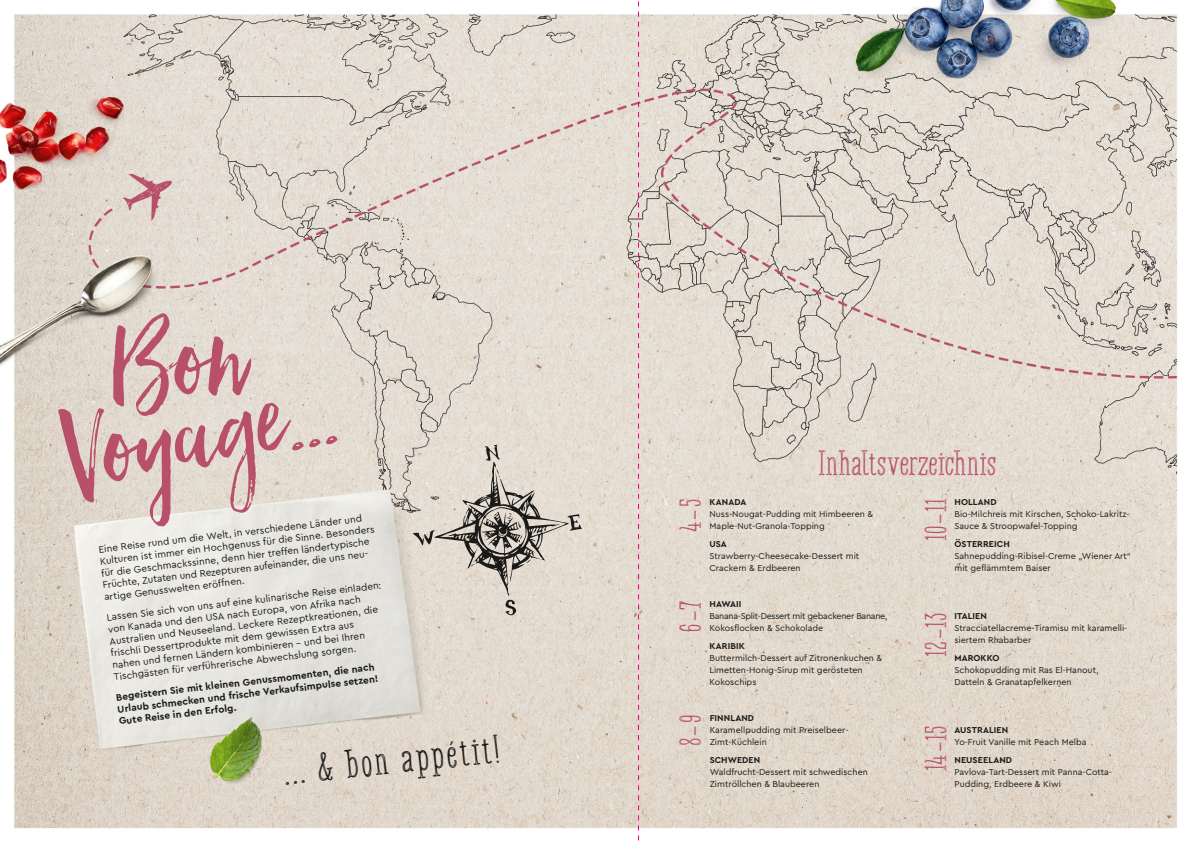
<style>
.page{position:relative;width:1191px;height:842px;background:#fff}
.page>*{position:absolute;margin:0;border:0;box-sizing:border-box;transform-origin:0 0}
.t1{font:144.2px "Hello Beautiful";color:#b8506a}
.t2{font:39.9px "Harman Deco Inline";color:#1a1a18}
.t3{font:35px "Harman Deco Inline";letter-spacing:-.01em;color:#b8506a}
.t4{font:30px "Harman Deco Inline";letter-spacing:-.01em;color:#b8506a}
.t5{font:10px/12px "Cera Pro";color:#1a1a18}
.t6{font:700 10px/11.9px "Cera Pro";color:#1a1a18}
.t7{font:9px/12px "Cera Pro";color:#1a1a18}
.t8{font:700 9px "Cera Pro";letter-spacing:.01em;color:#1a1a18}
.t9{font:9px/12px "Cera Pro";letter-spacing:-.03em;color:#1a1a18}
</style>
<div class="page">
<img style="left:0;top:0;width:1178px;height:829px">
<svg style="left:412px;top:445px;width:170px;height:171px;background:#cbc4bb"></svg>
<svg style="left:638px;top:0;width:1px;height:841px"></svg>
<svg style="left:103px;top:311px;width:153px;height:109px;background:#e2dad0"></svg>
<h1 class="t1" style="left:54px;top:373px;width:273px;rotate:-10deg">Voyage...</h1>
<p class="t5" style="left:98px;top:544px;width:278px;rotate:-7deg">Eine Reise rund um die Welt, in verschiedene Länder und Kulturen ist immer ein Hochgenuss für die Sinne. Besonders für die Geschmackssinne, denn hier treffen ländertypische Früchte, Zutaten und Rezepturen aufeinander, die uns neu&shy;artige Genusswelten eröffnen.</p>
<p class="t5" style="left:106px;top:612px;width:278px;rotate:-7deg">Lassen Sie sich von uns auf eine kulinarische Reise einladen: von Kanada und den USA nach Europa, von Afrika nach Australien und Neuseeland. Leckere Rezeptkreationen, die frischli Dessertprodukte mit dem gewissen Extra aus<br>nahen und fernen Ländern kombinieren – und bei Ihren Tischgästen für verführerische Abwechslung sorgen.</p>
<p class="t6" style="left:115px;top:691px;width:264px;rotate:-7deg">Begeistern Sie mit kleinen Genussmomenten, die nach<br>Urlaub schmecken und frische Verkaufsimpulse setzen!<br>Gute Reise in den Erfolg.</p>
<h2 class="t2" style="left:282px;top:750px;width:219px;rotate:-6deg">... &amp; bon appétit!</h2>
<h3 class="t3" style="left:818px;top:444px;width:180px">Inhaltsverzeichnis</h3>
<p class="t8" style="left:709px;top:496px;width:38px">KANADA</p>
<p class="t7" style="left:709px;top:507px;width:165px">Nuss-Nougat-Pudding mit Himbeeren &amp;<br>Maple-Nut-Granola-Topping</p>
<p class="t8" style="left:709px;top:538px;width:19px">USA</p>
<p class="t7" style="left:709px;top:549px;width:151px">Strawberry-Cheesecake-Dessert mit<br>Crackern &amp; Erdbeeren</p>
<h3 class="t4" style="left:675px;top:532px;width:35px;rotate:-90deg">4-5</h3>
<h3 class="t4" style="left:920px;top:541px;width:44px;rotate:-90deg">10-11</h3>
<p class="t8" style="left:954px;top:495px;width:44px">HOLLAND</p>
<p class="t7" style="left:954px;top:507px;width:177px">Bio-Milchreis mit Kirschen, Schoko-Lakritz-<br>Sauce &amp; Stroopwafel-Topping</p>
<p class="t8" style="left:954px;top:537px;width:57px">ÖSTERREICH</p>
<p class="t7" style="left:954px;top:549px;width:178px">Sahnepudding-Ribisel-Creme „Wiener Art“ mit geflämmtem Baiser</p>
<h3 class="t4" style="left:675px;top:631px;width:32px;rotate:-90deg">6-7</h3>
<p class="t8" style="left:709px;top:598px;width:33px">HAWAII</p>
<p class="t9" style="left:709px;top:609px;width:180px">Banana-Split-Dessert mit gebackener Banane,<br>Kokosflocken &amp; Schokolade</p>
<p class="t8" style="left:709px;top:640px;width:37px">KARIBIK</p>
<p class="t7" style="left:709px;top:651px;width:174px">Buttermilch-Dessert auf Zitronenkuchen &amp;<br>Limetten-Honig-Sirup mit gerösteten<br>Kokoschips</p>
<h3 class="t4" style="left:920px;top:657px;width:46px;rotate:-90deg">12-13</h3>
<p class="t8" style="left:954px;top:610px;width:34px">ITALIEN</p>
<p class="t7" style="left:954px;top:621px;width:174px">Stracciatellacreme-Tiramisu mit karamelli&shy;siertem Rhabarber</p>
<p class="t8" style="left:954px;top:651px;width:46px">MAROKKO</p>
<p class="t7" style="left:954px;top:663px;width:146px">Schokopudding mit Ras El-Hanout,<br>Datteln &amp; Granatapfelkernen</p>
<p class="t8" style="left:709px;top:711px;width:46px">FINNLAND</p>
<p class="t7" style="left:709px;top:723px;width:140px">Karamellpudding mit Preiselbeer-<br>Zimt-Küchlein</p>
<p class="t8" style="left:709px;top:753px;width:52px">SCHWEDEN</p>
<p class="t7" style="left:709px;top:765px;width:160px">Waldfrucht-Dessert mit schwedischen<br>Zimtröllchen &amp; Blaubeeren</p>
<h3 class="t4" style="left:675px;top:746px;width:33px;rotate:-90deg">8-9</h3>
<h3 class="t4" style="left:920px;top:771px;width:46px;rotate:-90deg">14-15</h3>
<p class="t8" style="left:954px;top:724px;width:55px">AUSTRALIEN</p>
<p class="t7" style="left:954px;top:735px;width:134px">Yo-Fruit Vanille mit Peach Melba</p>
<p class="t8" style="left:954px;top:753px;width:59px">NEUSEELAND</p>
<p class="t7" style="left:954px;top:765px;width:159px">Pavlova-Tart-Dessert mit Panna-Cotta-<br>Pudding, Erdbeere &amp; Kiwi</p>
</div>
